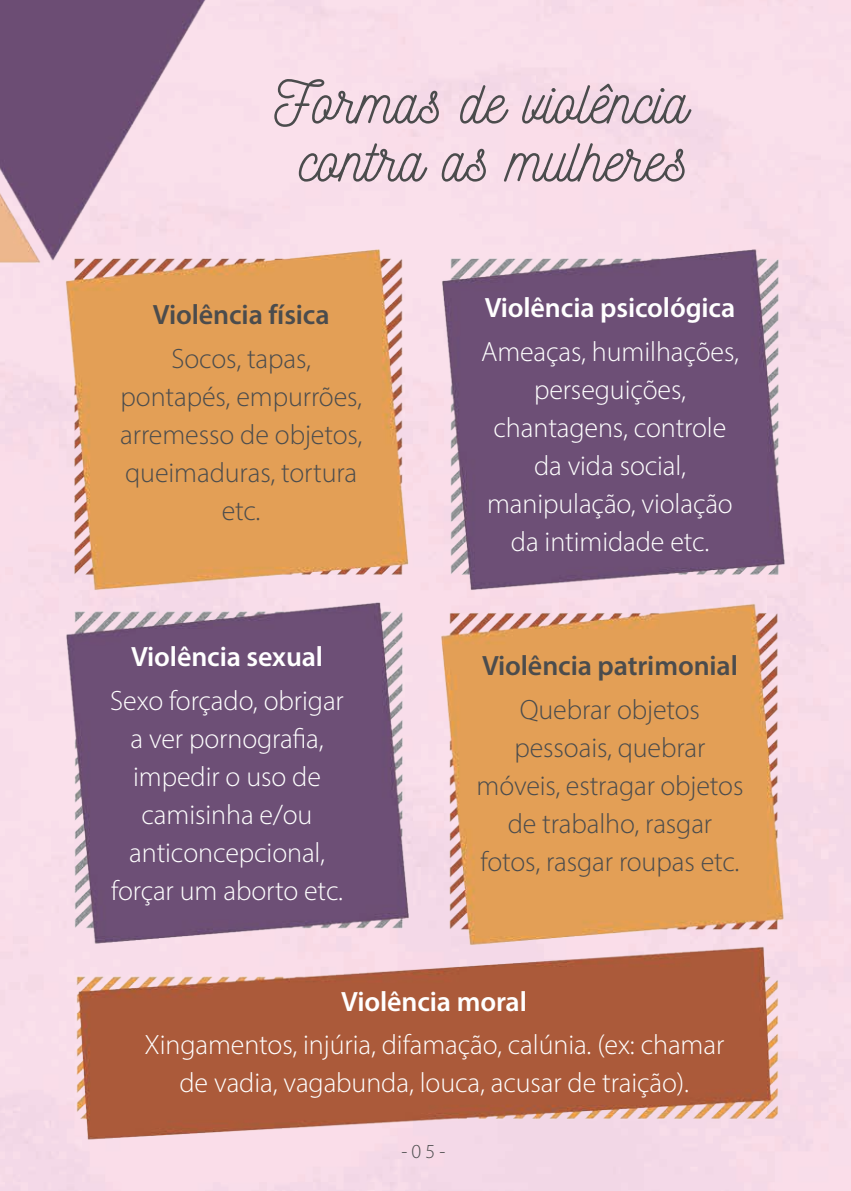
<style>
.page{position:relative;width:851px;height:1191px;background:#fff}
.page>*{position:absolute;margin:0;border:0;box-sizing:border-box;transform-origin:0 0}
.t1{font:60px/58px "Nickainley";color:#4b4c4d;text-align:center}
.t2{font:300 28px/38px "Myriad Pro";letter-spacing:-.005em;color:#fff;text-align:center}
.t3{font:300 28px/38px "Myriad Pro";letter-spacing:-.005em;color:#4b4c4d;text-align:center}
.t4{font:600 28px "Myriad Pro";letter-spacing:-.005em;color:#fff}
.t5{font:600 28px "Myriad Pro";letter-spacing:-.005em;color:#4b4c4d}
.t6{font:300 20px "Myriad Pro";color:#4b4c4d}
</style>
<div class="page">
<img style="left:0;top:0;width:850px;height:1191px">
<h1 class="t1" style="left:274px;top:73px;width:415px">Formas de violência contra as mulheres</h1>
<p class="t5" style="left:153px;top:297px;width:178px">Violência física</p>
<p class="t3" style="left:120px;top:339px;width:244px">Socos, tapas, pontapés, empurrões, arremesso de objetos, queimaduras, tortura etc.</p>
<p class="t4" style="left:131px;top:639px;width:193px">Violência sexual</p>
<p class="t2" style="left:110px;top:681px;width:235px">Sexo forçado, obrigar a ver pornografia, impedir o uso de camisinha e/ou anticoncepcional, forçar um aborto etc.</p>
<p class="t4" style="left:484px;top:290px;width:252px">Violência psicológica</p>
<p class="t2" style="left:481px;top:332px;width:259px">Ameaças, humilhações, perseguições, chantagens, controle da vida social, manipulação, violação da intimidade etc.</p>
<p class="t5" style="left:482px;top:647px;width:257px">Violência patrimonial</p>
<p class="t3" style="left:476px;top:690px;width:268px">Quebrar objetos pessoais, quebrar móveis, estragar objetos de trabalho, rasgar fotos, rasgar roupas etc.</p>
<p class="t4" style="left:341px;top:983px;width:187px">Violência moral</p>
<p class="t2" style="left:144px;top:1025px;width:581px">Xingamentos, injúria, difamação, calúnia. (ex: chamar de vadia, vagabunda, louca, acusar de traição).</p>
<p class="t6" style="left:401px;top:1139px;width:45px">-05-</p>
</div>
